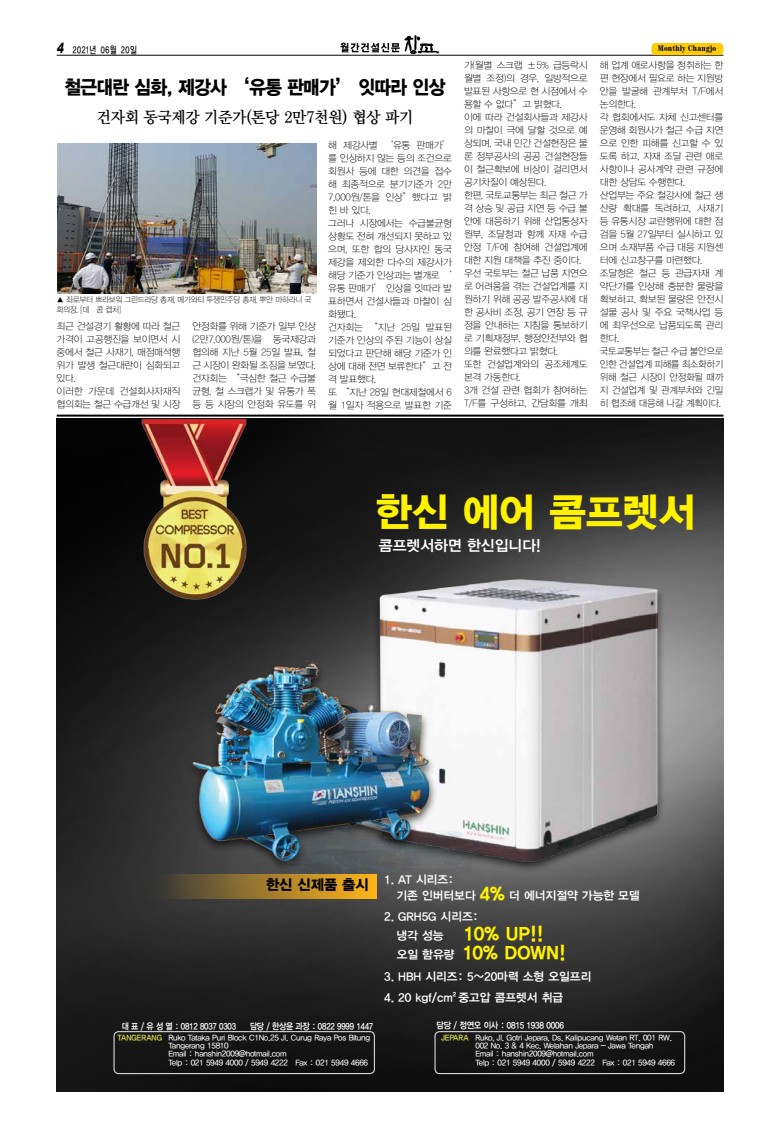
<style>
.page{position:relative;width:766px;height:1134px;background:#fff}
.page>*{position:absolute;margin:0;border:0;box-sizing:border-box;transform-origin:0 0}
.t1{font:39.7px "YDIYGO360";color:#fff200}
.t2{font:19.3px "YDIYGO360";letter-spacing:-.03em;color:#000;scale:.93 1}
.t3{font:18px/18.9px "YDIYGO360";color:#fff200}
.t4{font:16px "YDIY Mj O340";letter-spacing:-.03em;color:#000;scale:.95 1}
.t5{font:15px "YDIYGO340";color:#fff}
.t6{font:14.4px "YDIYGO360";color:#000}
.t7{font:11.7px/16.2px "YDIYGO340";color:#fff}
.t8{font:10px "YDIYGO130 KSCPC EUC H";color:#000;scale:.74 1}
.t9{font:9.6px/13px "YDIYGO310";letter-spacing:-.03em;color:#000}
.t10{font:9px "YDIYGO340";letter-spacing:-.03em;color:#fff;scale:.87 1}
.t11{font:9px "YDIYGO340";letter-spacing:-.03em;color:#fff;scale:.9 1}
.t12{font:8px/8.2px "YDIYGO330";letter-spacing:-.03em;color:#fff}
.t13{font:8px/9.2px "YDIYGO310";letter-spacing:-.04em;color:#000;scale:.95 1}
.t14{font:8px "YDIYGO340";color:#dce34f;scale:.95 1}
.t15{font:700 condensed 8px "Century 725 BT";letter-spacing:.02em;color:#000}
.s1{font-family:"Arial";font-weight:900;font-style:italic;font-size:14px}
.s2{font-family:"YDIYGO360";font-size:18px;color:#fff200}
.s3{font-family:"YDIYGO340";font-size:11.7px;color:#fff}
</style>
<div class="page">
<hr style="left:57px;top:415px;width:666px;height:2px;background:#000">
<hr style="left:57px;top:55px;width:666px;height:1px;background:#000">
<div style="left:651px;top:43px;width:72px;height:12px;background:#ffcb05;border-radius:4px"></div>
<svg style="left:340px;top:35px;width:99px;height:19px"></svg>
<img style="left:57px;top:419px;width:666px;height:673px">
<div style="left:113px;top:1031px;width:262px;height:43px;border:1px solid #d1d3d4;border-radius:5px"></div>
<img style="left:133px;top:419px;width:123px;height:182px">
<div style="left:434px;top:1031px;width:251px;height:43px;border:1px solid #d1d3d4;border-radius:5px"></div>
<img style="left:366px;top:559px;width:303px;height:306px">
<div style="left:185px;top:658px;width:302px;height:229px;background:#000;opacity:.75"></div>
<img style="left:159px;top:660px;width:343px;height:215px">
<div style="left:141px;top:874px;width:236px;height:24px;background:linear-gradient(to right,#2c313b,#ffb81d)"></div>
<img style="left:58px;top:143px;width:258px;height:151px">
<p class="t8" style="left:57px;top:45px;width:110px"><span class="s1">4</span> 2021년 06월 20일</p>
<p class="t15" style="left:657px;top:44px;width:60px">Monthly Changjo</p>
<h2 class="t2" style="left:64px;top:76px;width:410px">철근대란 심화, 제강사 ‘유통 판매가’ 잇따라 인상</h2>
<h3 class="t4" style="left:97px;top:109px;width:334px">건자회 동국제강 기준가(톤당 2만7천원) 협상 파기</h3>
<p class="t13" style="left:57px;top:295px;width:270px">▲ 좌로부터 쁘라보워 그린드라당 총재, 메가와티 투쟁민주당 총재, 뿌안 마하라니 국 회의장. [데띡콤 캡처]</p>
<p class="t9" style="left:57px;top:320px;width:125px">최근 건설경기 활황에 따라 철근 가격이 고공행진을 보이면서 시 중에서 철근 사재기, 매점매석행 위가 발생 철근대란이 심화되고 있다.<br>이러한 가운데 건설회사자재직 협의회는 철근 수급개선 및 시장</p>
<p class="t9" style="left:192px;top:320px;width:125px;text-align:justify">안정화를 위해 기준가 일부 인상 (2만7,000원/톤)을 동국제강과 협의해 지난 5월 25일 발표, 철 근 시장이 완화될 조짐을 보였다. 건자회는 “극심한 철근 수급불 균형, 철 스크랩가 및 유통가 폭 등 등 시장의 안정화 유도를 위</p>
<p class="t9" style="left:328px;top:139px;width:125px">해 제강사별 ‘유통 판매가’ 를 인상하지 않는 등의 조건으로 회원사 등에 대한 의견을 접수 해 최종적으로 분기기준가 2만<br>7,000원/톤을 인상”했다고 밝 힌 바 있다.<br>그러나 시장에서는 수급불균형 상황도 전혀 개선되지 못하고 있 으며, 또한 합의 당사자인 동국 제강을 제외한 다수의 제강사가 해당 기준가 인상과는 별개로 ‘ 유통 판매가’ 인상을 잇따라 발 표하면서 건설사들과 마찰이 심 화됐다.<br>건자회는 “지난 25일 발표된 기준가 인상의 주된 기능이 상실 되었다고 판단해 해당 기준가 인 상에 대해 전면 보류한다”고 전 격 발표했다.<br>또 “지난 28일 현대제철에서 6 월 1일자 적용으로 발표한 기준</p>
<p class="t9" style="left:464px;top:59px;width:125px">가(월별 스크랩 ±5% 급등락시 월별 조정)의 경우, 일방적으로 발표된 사항으로 현 시점에서 수 용할 수 없다”고 밝혔다.<br>이에 따라 건설회사들과 제강사 의 마찰이 극에 달할 것으로 예 상되며, 국내 민간 건설현장은 물 론 정부공사의 공공 건설현장들 이 철근확보에 비상이 걸리면서 공기차질이 예상된다.<br>한편, 국토교통부는 최근 철근 가 격 상승 및 공급 지연 등 수급 불 안에 대응하기 위해 산업통상자 원부, 조달청과 함께 자재 수급 안정 T/F에 참여해 건설업계에 대한 지원 대책을 추진 중이다. 우선 국토부는 철근 납품 지연으 로 어려움을 겪는 건설업계를 지 원하기 위해 공공 발주공사에 대 한 공사비 조정, 공기 연장 등 규 정을 안내하는 지침을 통보하기 로 기획재정부, 행정안전부와 협 의를 완료했다고 밝혔다.<br>또한 건설업계와의 공조체계도 본격 가동한다.<br>3개 건설 관련 협회가 참여하는<br>T/F를 구성하고, 간담회를 개최</p>
<p class="t9" style="left:599px;top:59px;width:125px">해 업계 애로사항을 청취하는 한 편 현장에서 필요로 하는 지원방 안을 발굴해 관계부처 T/F에서 논의한다.<br>각 협회에서도 자체 신고센터를 운영해 회원사가 철근 수급 지연 으로 인한 피해를 신고할 수 있 도록 하고, 자재 조달 관련 애로 사항이나 공사계약 관련 규정에 대한 상담도 수행한다.<br>산업부는 주요 철강사에 철근 생 산량 확대를 독려하고, 사재기 등 유통시장 교란행위에 대한 점 검을 5월 27일부터 실시하고 있 으며 소재부품 수급 대응 지원센 터에 신고창구를 마련했다. 조달청은 철근 등 관급자재 계 약단가를 인상해 충분한 물량을 확보하고, 확보된 물량은 안전시 설물 공사 및 주요 국책사업 등 에 최우선으로 납품되도록 관리 한다.<br>국토교통부는 철근 수급 불안으로 인한 건설업계 피해를 최소화하기 위해 철근 시장이 안정화될 때까 지 건설업계 및 관계부처와 긴밀 히 협조해 대응해 나갈 계획이다.</p>
<h1 class="t1" style="left:375px;top:488px;width:321px">한신 에어 콤프렛서</h1>
<h3 class="t5" style="left:379px;top:536px;width:163px">콤프렛서하면 한신입니다!</h3>
<h3 class="t6" style="left:266px;top:876px;width:104px">한신 신제품 출시</h3>
<p class="t7" style="left:396px;top:871px;width:245px;text-indent:-12px">1. AT 시리즈:<br>기존 인버터보다 <span class="s2">4%</span> 더 에너지절약 가능한 모델</p>
<p class="t7" style="left:384px;top:909px;width:95px">2. GRH5G 시리즈:</p>
<h3 class="t3" style="left:396px;top:924px;width:171px"><span class="s3">냉각 성능</span> 10% UP!! <span class="s3">오일 함유량</span> 10% DOWN!</h3>
<p class="t7" style="left:384px;top:968px;width:209px">3. HBH 시리즈: 5~20마력 소형 오일프리</p>
<p class="t7" style="left:384px;top:989px;width:181px">4. 20 kgf/cm<sup>2</sup> 중고압 콤프렛서 취급</p>
<p class="t10" style="left:122px;top:1021px;width:133px">대 표 / 유 성 열 : 0812 8037 0303</p>
<p class="t10" style="left:250px;top:1021px;width:143px">담당 / 한상윤 과장 : 0822 9999 1447</p>
<p class="t11" style="left:436px;top:1020px;width:143px">담당 / 정연오 이사 : 0815 1938 0006</p>
<p class="t12" style="left:168px;top:1034px;width:203px">Ruko Tataka Puri Block C1No.25 Jl. Curug Raya Pos Bitung Tangerang 15810<br>Email : hanshin2009@hotmail.com<br>Telp : 021 5949 4000 / 5949 4222 Fax : 021 5949 4666</p>
<p class="t12" style="left:475px;top:1034px;width:201px">Ruko, Jl. Gotri Jepara, Ds. Kalipucang Wetan RT. 001 RW.<br>002 No. 3 &amp; 4 Kec. Welahan Jepara - Jawa Tengah<br>Email : hanshin2009@hotmail.com<br>Telp : 021 5949 4000 / 5949 4222 Fax : 021 5949 4666</p>
<p class="t14" style="left:117px;top:1033px;width:48px">TANGERANG</p>
<p class="t14" style="left:441px;top:1033px;width:30px">JEPARA</p>
</div>
